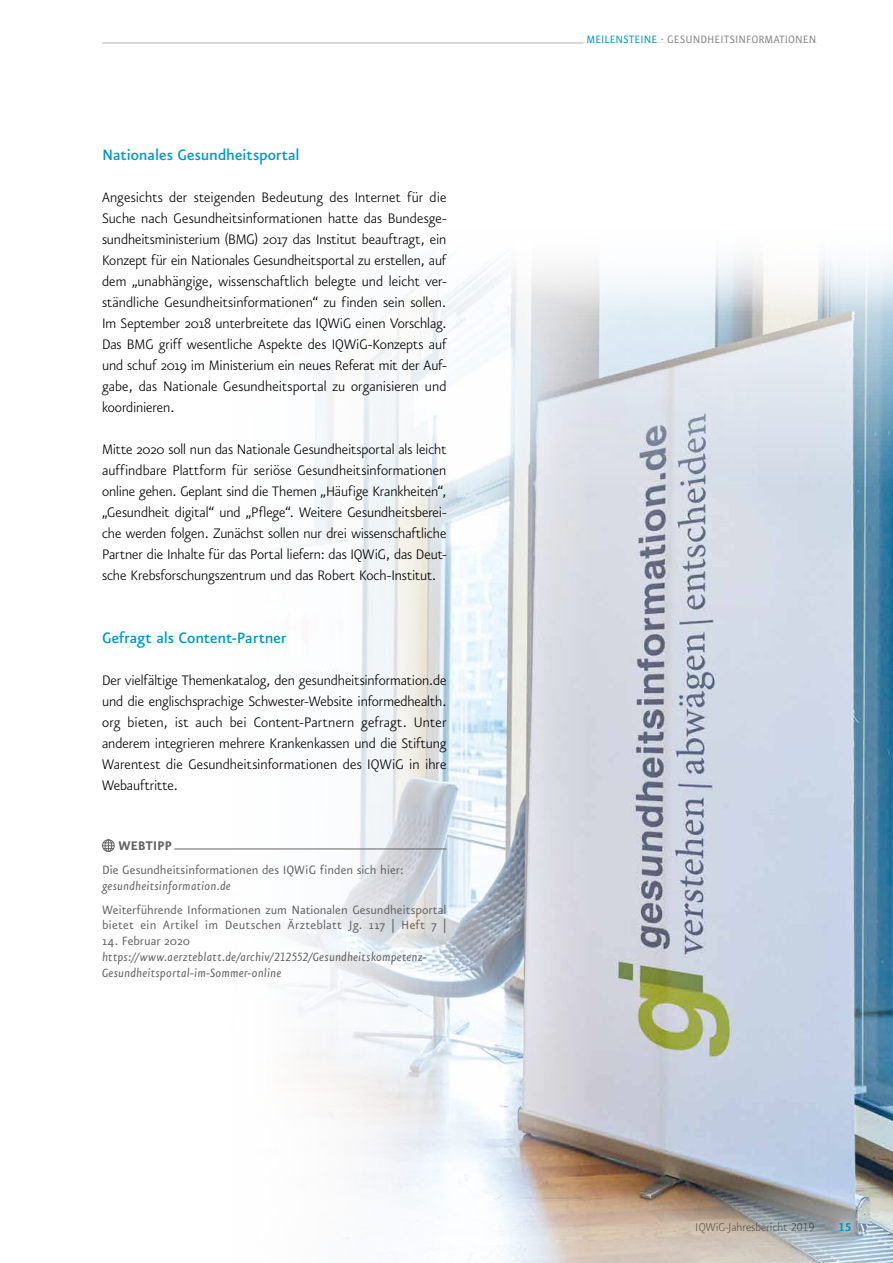
<style>
.page{position:relative;width:893px;height:1263px;background:#fff}
.page>*{position:absolute;margin:0;border:0;box-sizing:border-box;transform-origin:0 0}
.t1{font:500 18px "Eureka Sans CE";letter-spacing:-.01em;color:#0098c6}
.t2{font:300 16.5px/21px "Eureka Sans CE";color:#000;text-align:justify}
.t3{font:700 15px "Eureka Sans CE";color:#646363}
.t4{font:14.4px/15.9px "Eureka Sans CE";color:#646363}
.t5{font:italic 14.4px/15.9px "Eureka Sans CE";letter-spacing:.01em;color:#646363}
.t6{font:300 13.5px "Eureka Sans CE";color:#7c7b7b}
.t7{font:13.5px "Eureka Sans CE Medium Caps";color:#0098c6}
.t8{font:12.75px "Eureka Sans CE";letter-spacing:.005em;color:#878787}
.s1{color:#0098c6}
.s2{font-family:"Eureka Sans CE Light Caps";font-weight:400}
</style>
<div class="page">
<img style="left:207px;top:257px;width:686px;height:929px">
<svg style="left:348px;top:1186px;width:545px;height:77px"></svg>
<hr style="left:102px;top:43px;width:714px;height:1px;background:#b3b2b2">
<hr style="left:583px;top:42px;width:233px;height:2px;background:#fff">
<hr style="left:174px;top:848px;width:272px;height:1px;background:#646363">
<div style="left:102px;top:839px;width:13px;height:13px;border:1px solid #646363;border-radius:50%"></div>
<svg style="left:103px;top:840px;width:11px;height:11px"></svg>
<svg style="left:826px;top:1208px;width:39px;height:38px"></svg>
<p class="t1" style="left:102px;top:145px;width:199px">Nationales Gesundheitsportal</p>
<p class="t2" style="left:102px;top:187px;width:346px">Angesichts der steigenden Bedeutung des Internet für die Suche nach Gesundheitsinformationen hatte das Bundesge&shy;sundheitsministerium (BMG) 2017 das Institut beauftragt, ein Konzept für ein Nationales Gesundheitsportal zu erstellen, auf dem „unabhängige, wissenschaftlich belegte und leicht ver&shy;ständliche Gesundheitsinformationen“ zu finden sein sollen.<br>Im September 2018 unterbreitete das IQWiG einen Vorschlag.<br>Das BMG griff wesentliche Aspekte des IQWiG-Konzepts auf und schuf 2019 im Ministerium ein neues Referat mit der Auf&shy;gabe, das Nationale Gesundheitsportal zu organisieren und koordinieren.</p>
<p class="t2" style="left:102px;top:439px;width:346px">Mitte 2020 soll nun das Nationale Gesundheitsportal als leicht auffindbare Plattform für seriöse Gesundheitsinformationen online gehen. Geplant sind die Themen „Häufige Krankheiten“, „Gesundheit digital“ und „Pflege“. Weitere Gesundheitsberei&shy;che werden folgen. Zunächst sollen nur drei wissenschaftliche Partner die Inhalte für das Portal liefern: das IQWiG, das Deut&shy;sche Krebsforschungszentrum und das Robert Koch-Institut.</p>
<p class="t1" style="left:102px;top:628px;width:186px">Gefragt als Content-Partner</p>
<p class="t2" style="left:102px;top:670px;width:346px">Der vielfältige Themenkatalog, den gesundheitsinformation.de und die englischsprachige Schwester-Website informedhealth. org bieten, ist auch bei Content-Partnern gefragt. Unter anderem integrieren mehrere Krankenkassen und die Stiftung Warentest die Gesundheitsinformationen des IQWiG in ihre Webauftritte.</p>
<p class="t3" style="left:118px;top:837px;width:55px">WEBTIPP</p>
<p class="t4" style="left:102px;top:862px;width:303px">Die Gesundheitsinformationen des IQWiG finden sich hier:</p>
<p class="t5" style="left:102px;top:878px;width:130px">gesundheitsinformation.de</p>
<p class="t4" style="left:102px;top:902px;width:346px">Weiterführende Informationen zum Nationalen Gesundheitsportal bietet ein Artikel im Deutschen Ärzteblatt Jg. 117 | Heft 7 |</p>
<p class="t4" style="left:102px;top:933px;width:90px">14. Februar 2020</p>
<p class="t5" style="left:102px;top:949px;width:326px">https://www.aerzteblatt.de/archiv/212552/Gesundheitskompetenz-<br>Gesundheitsportal-im-Sommer-online</p>
<p class="t8" style="left:587px;top:33px;width:231px"><span class="s1">MEILENSTEINE</span> . GESUNDHEITSINFORMATIONEN</p>
<p class="t6" style="left:696px;top:1220px;width:120px">IQWiG-Jahresbericht <span class="s2">2019</span></p>
<p class="t7" style="left:838px;top:1220px;width:14px">15</p>
</div>
